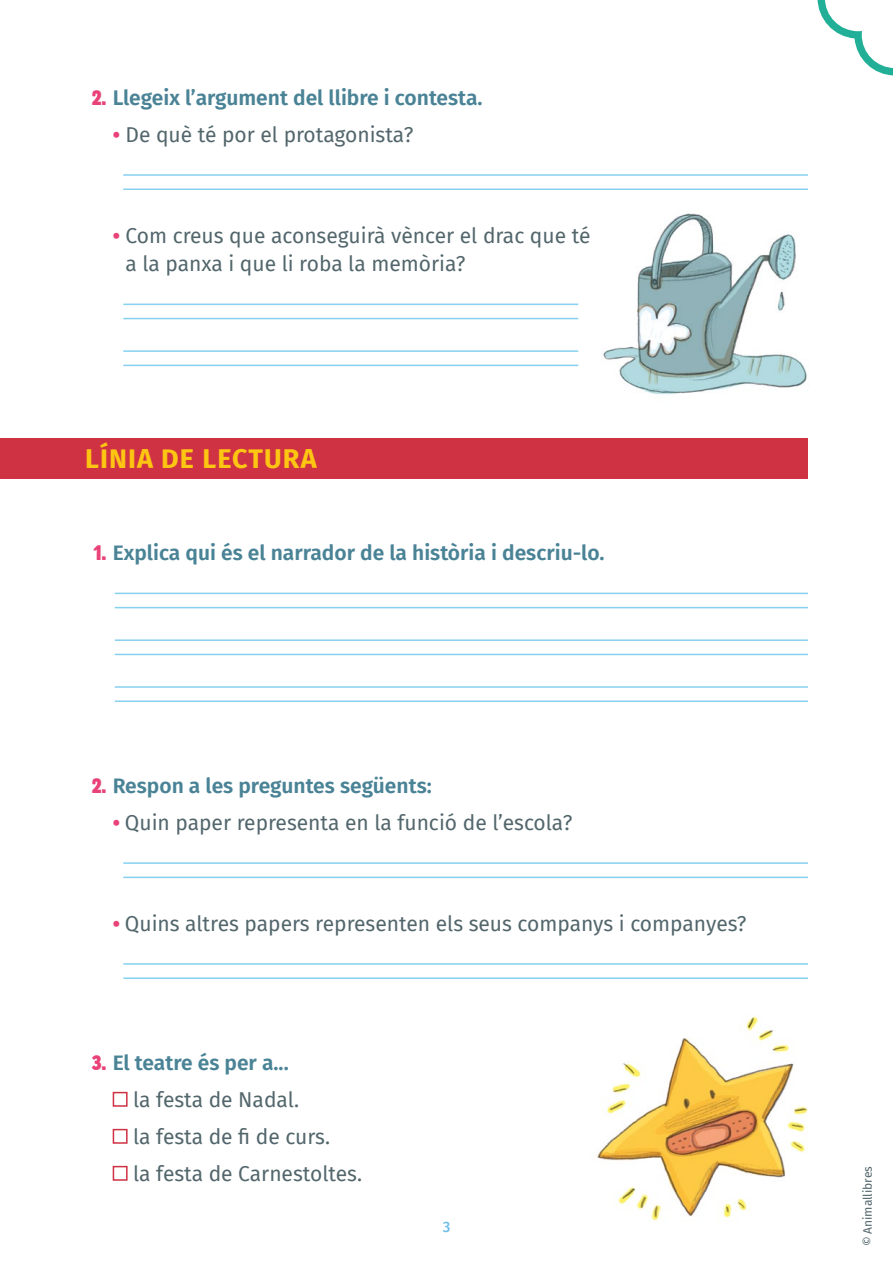
<style>
.page{position:relative;width:893px;height:1263px;background:#fff}
.page>*{position:absolute;margin:0;border:0;box-sizing:border-box;transform-origin:0 0}
.t1{font:700 27px "Fira Sans";letter-spacing:.04em;color:#fdc612}
.t2{font:21px/37px "Fira Sans";color:#52666c}
.t3{font:600 21px "Fira Sans";color:#4a8396}
.t4{font:500 15px "Fira Sans";color:#6ebee9}
.t5{font:12px "Fira Sans";letter-spacing:-.01em;color:#52666c}
.s1{font-family:"Block Berthold";font-weight:400;font-stretch:condensed;color:#e94278}
.s2{font-weight:700;color:#e94278}
.s3{font-family:"Block Berthold";font-stretch:condensed;color:#e94278}
.s4{font-weight:600;color:#4a8396}
</style>
<div class="page">
<img style="left:603px;top:213px;width:204px;height:182px">
<svg style="left:817px;top:0;width:76px;height:75px"></svg>
<hr style="left:123px;top:174px;width:685px;height:2px;background:#86d0f0">
<hr style="left:123px;top:188px;width:685px;height:2px;background:#86d0f0">
<hr style="left:123px;top:304px;width:455px;height:1px;background:#86d0f0">
<hr style="left:123px;top:318px;width:455px;height:1px;background:#86d0f0">
<hr style="left:123px;top:350px;width:455px;height:2px;background:#86d0f0">
<hr style="left:123px;top:365px;width:455px;height:1px;background:#86d0f0">
<div style="left:0;top:438px;width:808px;height:41px;background:#cf3243"></div>
<hr style="left:115px;top:593px;width:693px;height:1px;background:#86d0f0">
<hr style="left:115px;top:607px;width:693px;height:1px;background:#86d0f0">
<hr style="left:115px;top:639px;width:693px;height:2px;background:#86d0f0">
<hr style="left:115px;top:654px;width:693px;height:1px;background:#86d0f0">
<hr style="left:115px;top:686px;width:693px;height:2px;background:#86d0f0">
<hr style="left:115px;top:700px;width:693px;height:2px;background:#86d0f0">
<hr style="left:123px;top:862px;width:685px;height:2px;background:#86d0f0">
<hr style="left:123px;top:876px;width:685px;height:2px;background:#86d0f0">
<hr style="left:123px;top:963px;width:685px;height:2px;background:#86d0f0">
<hr style="left:123px;top:977px;width:685px;height:2px;background:#86d0f0">
<div style="left:113px;top:1092px;width:15px;height:15px;border:2px solid #cf3243"></div>
<div style="left:113px;top:1129px;width:15px;height:15px;border:2px solid #cf3243"></div>
<div style="left:113px;top:1166px;width:15px;height:15px;border:2px solid #cf3243"></div>
<img style="left:597px;top:1016px;width:211px;height:205px">
<p class="t3" style="left:92px;top:80px;width:392px"><span class="s1">2.</span> Llegeix l’argument del llibre i contesta.</p>
<p class="t2" style="left:113px;top:115px;width:302px"><span class="s2">•</span> De què té por el protagonista?</p>
<p class="t2" style="left:126px;top:220px;width:466px;line-height:28.5px;text-indent:-13px"><span class="s2">•</span> Com creus que aconseguirà vèncer el drac que té a la panxa i que li roba la memòria?</p>
<p class="t1" style="left:85px;top:436px;width:233px">LÍNIA DE LECTURA</p>
<p class="t3" style="left:93px;top:535px;width:513px"><span class="s1">1.</span> Explica qui és el narrador de la història i descriu-lo.</p>
<p class="t3" style="left:92px;top:768px;width:341px"><span class="s1">2.</span> Respon a les preguntes següents:</p>
<p class="t2" style="left:113px;top:803px;width:461px"><span class="s2">•</span> Quin paper representa en la funció de l’escola?</p>
<p class="t2" style="left:113px;top:904px;width:635px"><span class="s2">•</span> Quins altres papers representen els seus companys i companyes?</p>
<p class="t2" style="left:133px;top:1043px;width:230px;text-indent:-41px"><span class="s3">3.</span> <span class="s4">El teatre és per a...<br></span>la festa de Nadal.<br>la festa de fi de curs.<br>la festa de Carnestoltes.</p>
<p class="t4" style="left:443px;top:1214px;width:9px">3</p>
<p class="t5" style="left:858px;top:1246px;width:81px;rotate:-90deg">© Animallibres</p>
</div>
